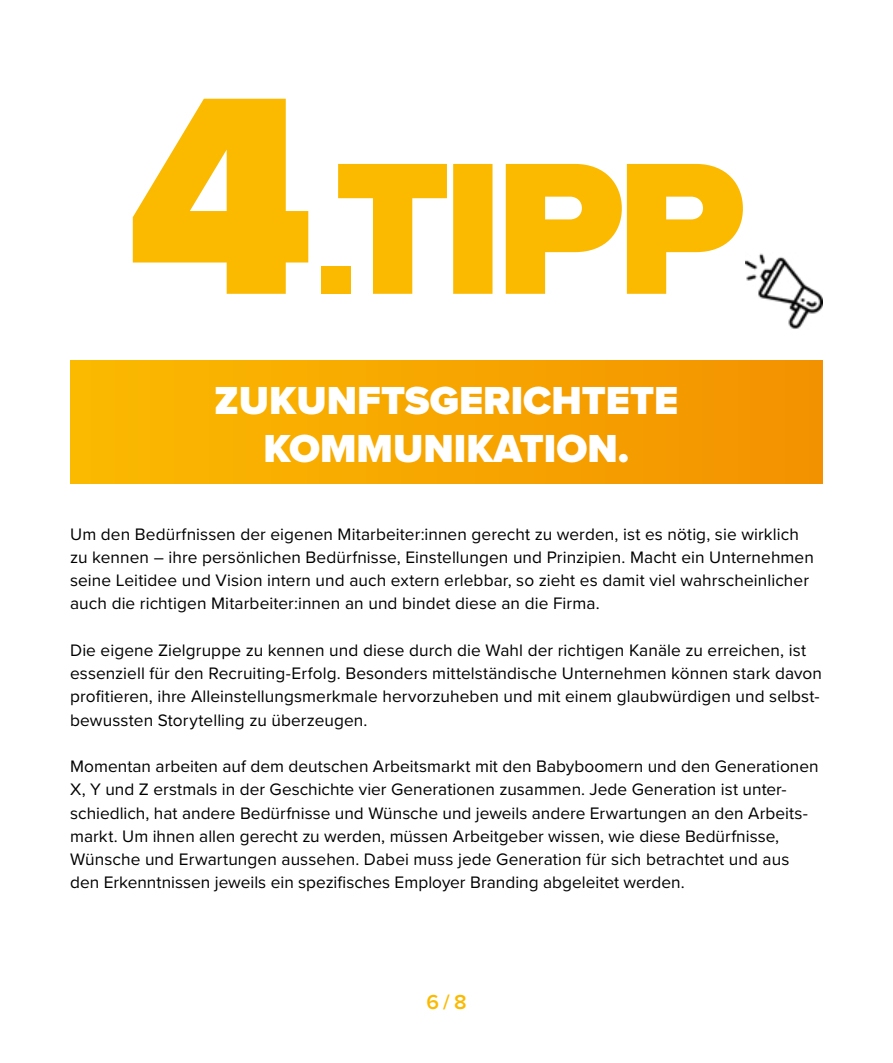
<style>
.page{position:relative;width:893px;height:1063px;background:#fff}
.page>*{position:absolute;margin:0;border:0;box-sizing:border-box;transform-origin:0 0}
.t1{font:900 40.5px/48px "Proxima Nova";color:#fff;text-align:center}
.t2{font:600 21px "Proxima Nova";color:#fbba00}
.t3{font:17.25px/23.2px "Proxima Nova";letter-spacing:.005em;color:#000}
</style>
<div class="page">
<svg style="left:133px;top:99px;width:175px;height:195px"></svg>
<div style="left:70px;top:361px;width:753px;height:122px;background:linear-gradient(to right,#fbba00,#f39200)"></div>
<img style="left:745px;top:253px;width:78px;height:76px">
<svg style="left:338px;top:164px;width:405px;height:130px;fill:#fbba00"></svg>
<div style="left:321px;top:267px;width:29px;height:27px;background:#fbba00"></div>
<h1 class="t1" style="left:215px;top:376px;width:465px">ZUKUNFTSGERICHTETE<br>KOMMUNIKATION.</h1>
<p class="t3" style="left:70px;top:522px;width:745px">Um den Bedürfnissen der eigenen Mitarbeiter:innen gerecht zu werden, ist es nötig, sie wirklich zu kennen – ihre persönlichen Bedürfnisse, Einstellungen und Prinzipien. Macht ein Unternehmen seine Leitidee und Vision intern und auch extern erlebbar, so zieht es damit viel wahrscheinlicher auch die richtigen Mitarbeiter:innen an und bindet diese an die Firma.</p>
<p class="t3" style="left:70px;top:638px;width:753px">Die eigene Zielgruppe zu kennen und diese durch die Wahl der richtigen Kanäle zu erreichen, ist essenziell für den Recruiting-Erfolg. Besonders mittelständische Unternehmen können stark davon profitieren, ihre Alleinstellungsmerkmale hervorzuheben und mit einem glaubwürdigen und selbst&shy;bewussten Storytelling zu überzeugen.</p>
<p class="t3" style="left:70px;top:754px;width:750px">Momentan arbeiten auf dem deutschen Arbeitsmarkt mit den Babyboomern und den Generationen X, Y und Z erstmals in der Geschichte vier Generationen zusammen. Jede Generation ist unter&shy;schiedlich, hat andere Bedürfnisse und Wünsche und jeweils andere Erwartungen an den Arbeits&shy;markt. Um ihnen allen gerecht zu werden, müssen Arbeitgeber wissen, wie diese Bedürfnisse, Wünsche und Erwartungen aussehen. Dabei muss jede Generation für sich betrachtet und aus den Erkenntnissen jeweils ein spezifisches Employer Branding abgeleitet werden.</p>
<p class="t2" style="left:426px;top:986px;width:42px">6/8</p>
</div>
